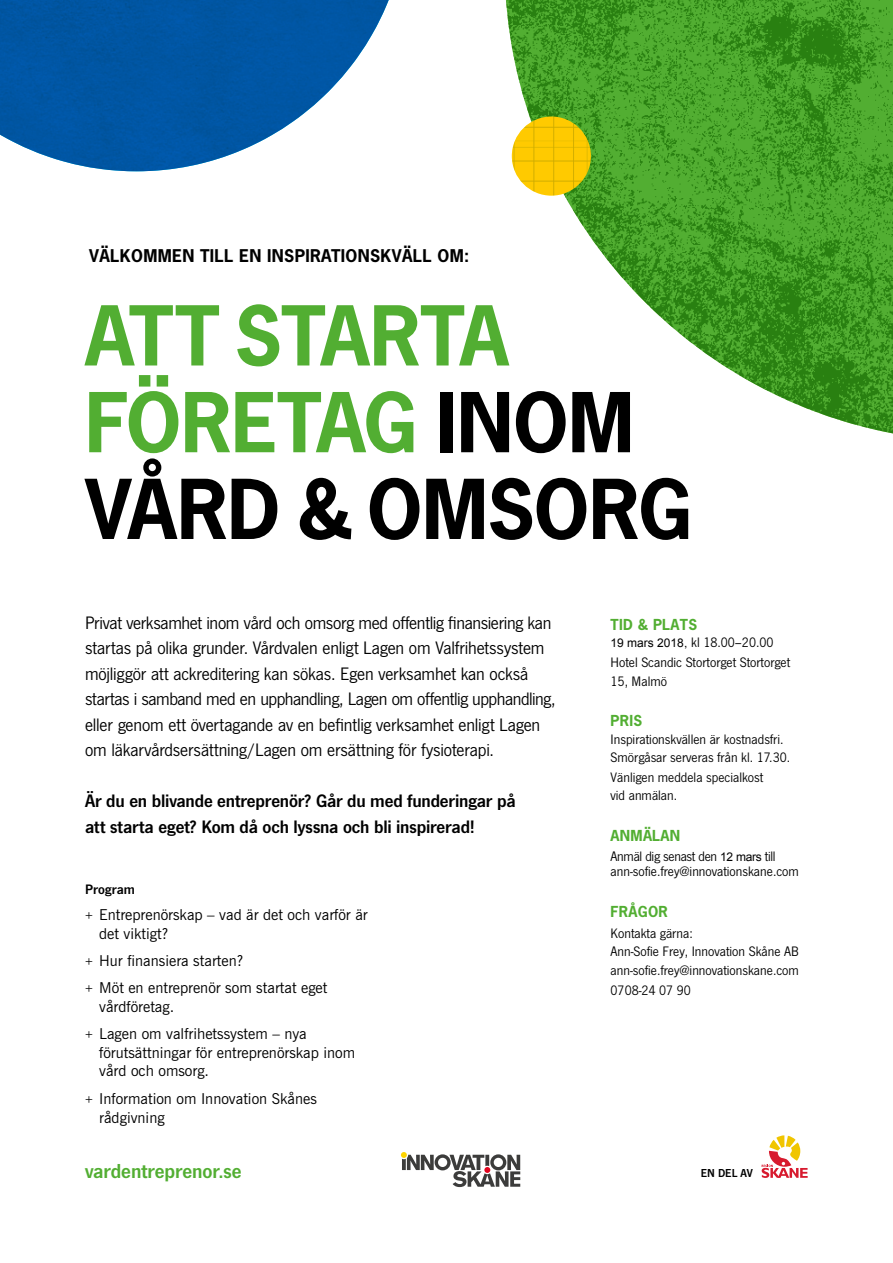
<style>
.page{position:relative;width:893px;height:1263px;background:#fff}
.page>*{position:absolute;margin:0;border:0;box-sizing:border-box;transform-origin:0 0}
.Rubrik_Big{font:700 77.4px/86.7px "News Gothic Std";letter-spacing:-.01em;color:#52ae32}
.Bröd___Första{font:600 21px "News Gothic FS";letter-spacing:-.005em;color:#52ae32}
.Bröd___Första-2{font:18.75px/25.5px "News Gothic FS";letter-spacing:-.01em;color:#000}
.Bröd___Första-3{font:600 18.75px/25.5px "News Gothic FS";letter-spacing:-.01em;color:#000}
.Bröd___Första-4{font:700 16.5px "News Gothic Std";letter-spacing:.02em;color:#000}
.Bröd___Första-5{font:15px/18.6px "News Gothic BT";color:#000}
.Bröd___Första-6{font:14.25px/18.5px "News Gothic FS";color:#000}
.Bröd___Första-7{font:14.25px/20.9px "News Gothic FS";letter-spacing:-.02em;color:#000}
.Bröd___Första-8{font:600 14.25px "News Gothic FS";color:#000}
.Bröd___Första-9{font:600 12px "News Gothic FS";letter-spacing:-.005em;color:#000}
.s1{color:#000}
.s2{font-family:"News Gothic FS";font-size:15.9px}
.s3{font-family:"News Gothic Std";font-weight:700;color:#52ae32}
.s4{font-family:"Arial";font-size:12px}
</style>
<div class="page">
<svg style="left:762px;top:1135px;width:46px;height:43px"></svg>
<svg style="left:401px;top:1152px;width:119px;height:35px"></svg>
<img style="left:506px;top:0;width:387px;height:433px">
<img style="left:0;top:0;width:389px;height:171px">
<img style="left:512px;top:117px;width:79px;height:79px">
<p class="Bröd___Första-4" style="left:89px;top:244px;width:381px">VÄLKOMMEN TILL EN INSPIRATIONSKVÄLL OM:</p>
<p class="Rubrik_Big" style="left:85px;top:292px;width:608px">ATT STARTA<br>FÖRETAG <span class="s1">INOM<br>VÅRD &amp; OMSORG</span></p>
<p class="Bröd___Första-2" style="left:85px;top:609px;width:472px">Privat verksamhet inom vård och omsorg med offentlig finansiering kan startas på olika grunder. Vårdvalen enligt Lagen om Valfrihetssystem möjliggör att ackreditering kan sökas. Egen verksamhet kan också startas i samband med en upphandling, Lagen om offentlig upphandling, eller genom ett övertagande av en befintlig verksamhet enligt Lagen om läkarvårdsersättning/Lagen om ersättning för fysioterapi.</p>
<p class="Bröd___Första-3" style="left:85px;top:788px;width:432px">Är du en blivande entreprenör? Går du med funderingar på att starta eget? Kom då och lyssna och bli inspirerad!</p>
<p class="Bröd___Första-8" style="left:85px;top:881px;width:51px">Program</p>
<p class="Bröd___Första-5" style="left:99px;top:906px;width:270px;text-indent:-14px"><span class="s2">+</span> Entreprenörskap – vad är det och varför är det viktigt?</p>
<p class="Bröd___Första-5" style="left:85px;top:947px;width:244px;line-height:27px"><span class="s2">+</span> Hur finansiera starten?<br><span class="s2">+</span> Möt en entreprenör som startat eget</p>
<p class="Bröd___Första-5" style="left:85px;top:993px;width:223px;line-height:27px;text-indent:14px">vårdföretag.<br><span class="s2">+</span> Lagen om valfrihetssystem – nya</p>
<p class="Bröd___Första-5" style="left:99px;top:1043px;width:258px">förutsättningar för entreprenörskap inom vård och omsorg.</p>
<p class="Bröd___Första-5" style="left:99px;top:1089px;width:219px;line-height:19.2px;text-indent:-14px"><span class="s2">+</span> Information om Innovation Skånes rådgivning</p>
<p class="Bröd___Första-6" style="left:611px;top:616px;width:164px;line-height:17px"><span class="s3">TID &amp; PLATS<br></span><span class="s4">19 mars 2018,</span> kl 18.00–20.00</p>
<p class="Bröd___Första-6" style="left:611px;top:653px;width:181px">Hotel Scandic Stortorget Stortorget<br>15, Malmö</p>
<p class="Bröd___Första-6" style="left:611px;top:712px;width:181px"><span class="s3">PRIS<br></span>Inspirationskvällen är kostnadsfri.<br>Smörgåsar serveras från kl. 17.30.<br>Vänligen meddela specialkost<br>vid anmälan.</p>
<p class="Bröd___Första-7" style="left:611px;top:825px;width:167px"><span class="s3">ANMÄLAN<br></span>Anmäl dig senast den <span class="s4">12 mars</span> till</p>
<p class="Bröd___Första-6" style="left:611px;top:862px;width:190px">ann-sofie.frey@innovationskane.com</p>
<p class="Bröd___Första-6" style="left:611px;top:901px;width:84px;line-height:21.8px"><span class="s3">FRÅGOR<br></span>Kontakta gärna:</p>
<p class="Bröd___Första-6" style="left:611px;top:942px;width:190px;line-height:19.2px;text-align:justify">Ann-Sofie Frey, Innovation Skåne AB ann-sofie.frey@innovationskane.com 0708-24 07 90</p>
<p class="Bröd___Första" style="left:85px;top:1159px;width:158px">vardentreprenor.se</p>
<p class="Bröd___Första-9" style="left:701px;top:1166px;width:53px">EN DEL AV</p>
</div>
